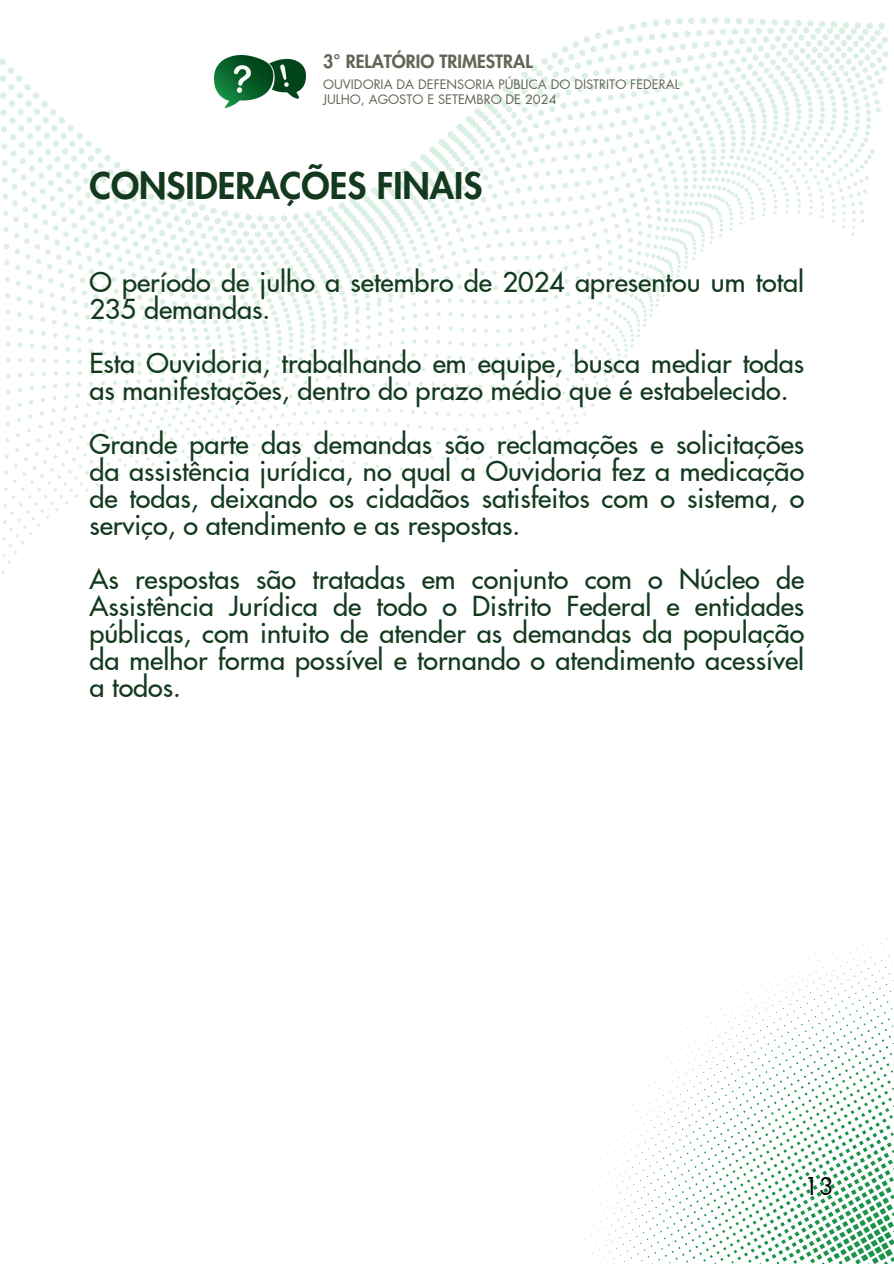
<style>
.page{position:relative;width:894px;height:1264px;background:#fff}
.page>*{position:absolute;margin:0;border:0;box-sizing:border-box;transform-origin:0 0}
.t1{font:800 36px "Futura LT Pro";color:#133a1e}
.t2{font:500 27px/27px "Futura LT Pro";color:#133a1e}
.t3{font:24px "Futura LT Pro";color:#000}
.t4{font:800 17.85px "Futura LT Pro";color:#646457}
.t5{font:12.75px "Futura LT Pro";color:#646457}
</style>
<div class="page">
<svg style="left:619px;top:17px;width:265px;height:17px"></svg>
<svg style="left:595px;top:27px;width:285px;height:7px"></svg>
<svg style="left:0;top:70px;width:883px;height:14px"></svg>
<svg style="left:0;top:77px;width:875px;height:6px"></svg>
<svg style="left:0;top:83px;width:877px;height:6px"></svg>
<svg style="left:0;top:95px;width:881px;height:58px"></svg>
<svg style="left:0;top:101px;width:871px;height:6px"></svg>
<svg style="left:0;top:107px;width:871px;height:24px"></svg>
<svg style="left:0;top:113px;width:870px;height:18px"></svg>
<svg style="left:0;top:119px;width:869px;height:12px"></svg>
<svg style="left:0;top:125px;width:868px;height:6px"></svg>
<svg style="left:0;top:131px;width:874px;height:27px"></svg>
<svg style="left:0;top:137px;width:871px;height:42px"></svg>
<svg style="left:0;top:143px;width:868px;height:13px"></svg>
<svg style="left:0;top:149px;width:864px;height:7px"></svg>
<svg style="left:0;top:156px;width:868px;height:37px"></svg>
<svg style="left:0;top:162px;width:863px;height:6px"></svg>
<svg style="left:0;top:168px;width:866px;height:25px"></svg>
<svg style="left:0;top:192px;width:864px;height:30px"></svg>
<svg style="left:0;top:210px;width:854px;height:364px"></svg>
<img style="left:214px;top:55px;width:91px;height:52px">
<svg style="left:560px;top:912px;width:333px;height:351px"></svg>
<p class="t4" style="left:323px;top:53px;width:211px">3° RELATÓRIO TRIMESTRAL</p>
<p class="t5" style="left:323px;top:78px;width:358px">OUVIDORIA DA DEFENSORIA PÚBLICA DO DISTRITO FEDERAL</p>
<h4 class="t5" style="left:323px;top:93px;width:235px">JULHO, AGOSTO E SETEMBRO DE 2024</h4>
<p class="t1" style="left:89px;top:169px;width:394px">CONSIDERAÇÕES FINAIS</p>
<p class="t2" style="left:89px;top:269px;width:716px">O período de julho a setembro de 2024 apresentou um total<br>235 demandas.</p>
<h1 class="t2" style="left:89px;top:350px;width:716px">Esta Ouvidoria, trabalhando em equipe, busca mediar todas as manifestações, dentro do prazo médio que é estabelecido.</h1>
<h2 class="t2" style="left:89px;top:431px;width:716px;text-align:justify">Grande parte das demandas são reclamações e solicitações da assistência jurídica, no qual a Ouvidoria fez a medicação de todas, deixando os cidadãos satisfeitos com o sistema, o serviço, o atendimento e as respostas.</h2>
<h2 class="t2" style="left:89px;top:566px;width:716px;text-align:justify">As respostas são tratadas em conjunto com o Núcleo de Assistência Jurídica de todo o Distrito Federal e entidades públicas, com intuito de atender as demandas da população da melhor forma possível e tornando o atendimento acessível a todos.</h2>
<p class="t3" style="left:804px;top:1175px;width:31px">13</p>
</div>
